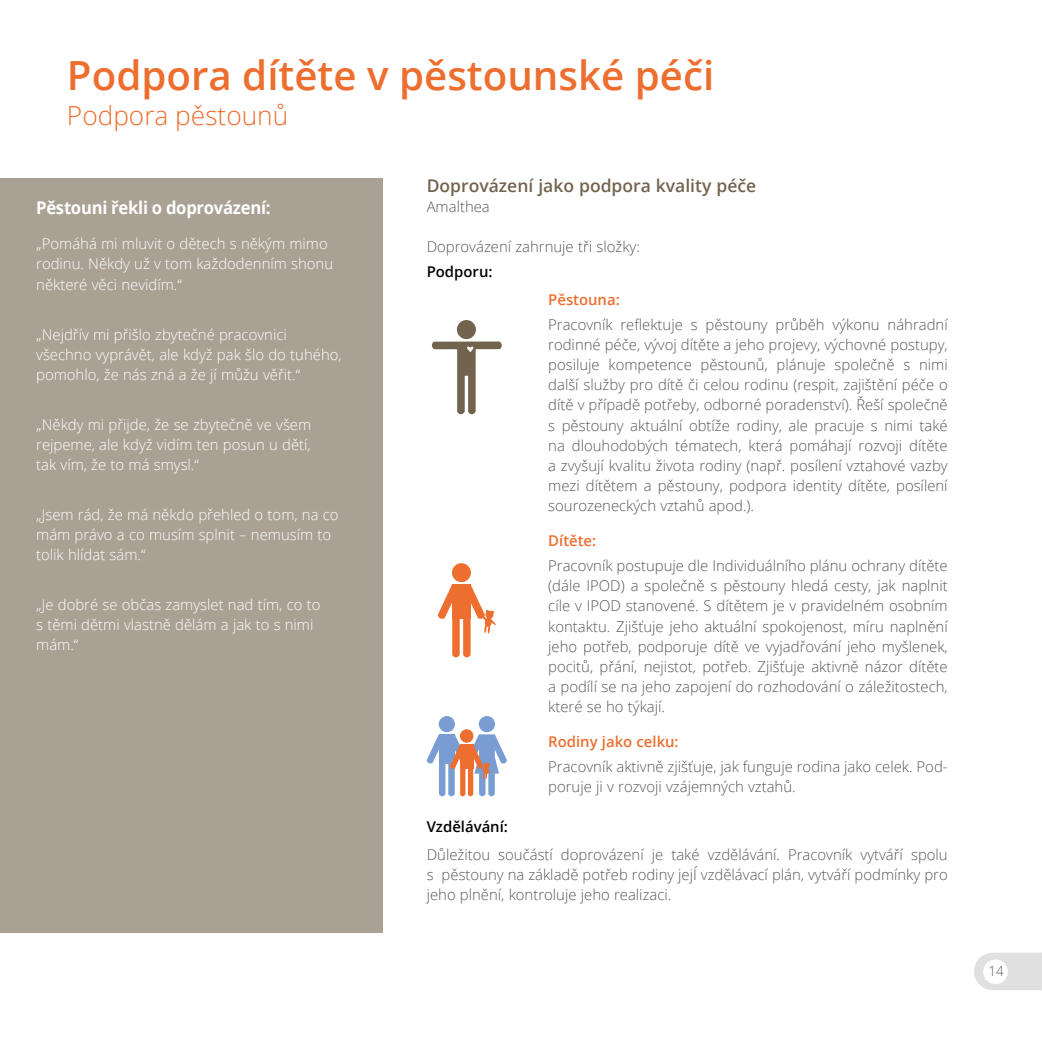
<style>
.page{position:relative;width:1042px;height:1042px;background:#fff}
.page>*{position:absolute;margin:0;border:0;box-sizing:border-box;transform-origin:0 0}
.t1{font:600 40.25px "Open Sans";color:#ed6e2e}
.t2{font:300 26.25px "Open Sans";color:#ed6e2e}
.t3{font:600 17.5px "Open Sans";color:#71634e}
.t4{font:700 17.5px "Open Sans";letter-spacing:-.015em;color:#fff;scale:.95 1}
.t5{font:300 14.88px/20.1px "Open Sans";color:#575756;text-align:justify}
.t6{font:300 14.88px/20.1px "Open Sans";color:#fff}
.t7{font:600 14.88px "Open Sans";color:#ed6e2e}
.t8{font:600 14.88px "Open Sans";color:#000}
.t9{font:300 14px "Open Sans";color:#575756;scale:.95 1}
.s1{font-weight:400;font-size:21px;color:#fff}
</style>
<div class="page">
<svg style="left:974px;top:952px;width:68px;height:38px;background:#e2e2e2"></svg>
<div style="left:983px;top:959px;width:25px;height:25px;background:#fff;border-radius:50%"></div>
<div style="left:0;top:179px;width:382px;height:754px;background:#a9a194"></div>
<div style="left:439px;top:716px;width:16px;height:16px;background:#799dd3;border-radius:50%"></div>
<div style="left:479px;top:716px;width:16px;height:16px;background:#799dd3;border-radius:50%"></div>
<div style="left:460px;top:729px;width:13px;height:14px;background:#ed6e2e;border-radius:50%"></div>
<svg style="left:427px;top:734px;width:80px;height:63px"></svg>
<div style="left:452px;top:563px;width:19px;height:19px;background:#ed6e2e;border-radius:50%"></div>
<svg style="left:438px;top:585px;width:58px;height:73px"></svg>
<div style="left:457px;top:320px;width:19px;height:19px;background:#71634e;border-radius:50%"></div>
<svg style="left:431px;top:341px;width:71px;height:74px"></svg>
<h1 class="t1" style="left:67px;top:48px;width:649px">Podpora dítěte v pěstounské péči</h1>
<h2 class="t2" style="left:67px;top:98px;width:223px">Podpora pěstounů</h2>
<p class="t4" style="left:36px;top:196px;width:248px">Pěstouni řekli o doprovázení:</p>
<p class="t6" style="left:36px;top:233px;width:298px">„Pomáhá mi mluvit o dětech s někým mimo rodinu. Někdy už v tom každodenním shonu některé věci nevidím.“</p>
<p class="t6" style="left:36px;top:324px;width:307px">„Nejdřív mi přišlo zbytečné pracovnici všechno vyprávět, ale když pak šlo do tuhého, pomohlo, že nás zná a že jí můžu věřit.“</p>
<p class="t6" style="left:36px;top:414px;width:277px;text-align:justify">„Někdy mi přijde, že se zbytečně ve všem rejpeme, ale když vidím ten posun u dětí, tak vím, že to má smysl.“</p>
<p class="t6" style="left:36px;top:504px;width:304px">„Jsem rád, že má někdo přehled o tom, na co mám právo a co musím splnit – nemusím to tolik hlídat sám.“</p>
<p class="t6" style="left:36px;top:594px;width:286px">„Je dobré se občas zamyslet nad tím, co to s těmi dětmi vlastně dělám a jak to s nimi mám.“</p>
<p class="t3" style="left:427px;top:174px;width:331px">Doprovázení jako podpora kvality péče</p>
<p class="t5" style="left:427px;top:196px;width:65px">Amalthea</p>
<p class="t5" style="left:427px;top:236px;width:215px">Doprovázení zahrnuje tři složky:</p>
<p class="t8" style="left:427px;top:262px;width:67px">Podporu:</p>
<p class="t7" style="left:548px;top:289px;width:73px">Pěstouna:</p>
<p class="t5" style="left:548px;top:314px;width:401px">Pracovník reflektuje s pěstouny průběh výkonu náhradní rodinné péče, vývoj dítěte a jeho projevy, výchovné postupy, posiluje kompetence pěstounů, plánuje společně s nimi další služby pro dítě či celou rodinu (respit, zajištění péče o dítě v případě potřeby, odborné poradenství). Řeší společně s pěstouny aktuální obtíže rodiny, ale pracuje s nimi také na dlouhodobých tématech, která pomáhají rozvoji dítěte a zvyšují kvalitu života rodiny (např. posílení vztahové vazby mezi dítětem a pěstouny, podpora identity dítěte, posílení sourozeneckých vztahů apod.).</p>
<p class="t7" style="left:548px;top:530px;width:49px">Dítěte:</p>
<p class="t5" style="left:548px;top:555px;width:401px">Pracovník postupuje dle Individuálního plánu ochrany dítěte (dále IPOD) a společně s pěstouny hledá cesty, jak naplnit cíle v IPOD stanovené. S dítětem je v pravidelném osobním kontaktu. Zjišťuje jeho aktuální spokojenost, míru naplnění jeho potřeb, podporuje dítě ve vyjadřování jeho myšlenek, pocitů, přání, nejistot, potřeb. Zjišťuje aktivně názor dítěte a podílí se na jeho zapojení do rozhodování o záležitostech, které se ho týkají.</p>
<p class="t7" style="left:548px;top:731px;width:132px">Rodiny jako celku:</p>
<p class="t5" style="left:548px;top:756px;width:401px">Pracovník aktivně zjišťuje, jak funguje rodina jako celek. Pod&shy;poruje ji v rozvoji vzájemných vztahů.</p>
<p class="t8" style="left:427px;top:816px;width:83px">Vzdělávání:</p>
<p class="t5" style="left:427px;top:844px;width:522px">Důležitou součástí doprovázení je také vzdělávání. Pracovník vytváří spolu s pěstouny na základě potřeb rodiny jejÍ vzdělávací plán, vytváří podmínky pro jeho plnění, kontroluje jeho realizaci.</p>
<p class="t9" style="left:984px;top:962px;width:22px"><span class="s1">3</span>1 4</p>
</div>
